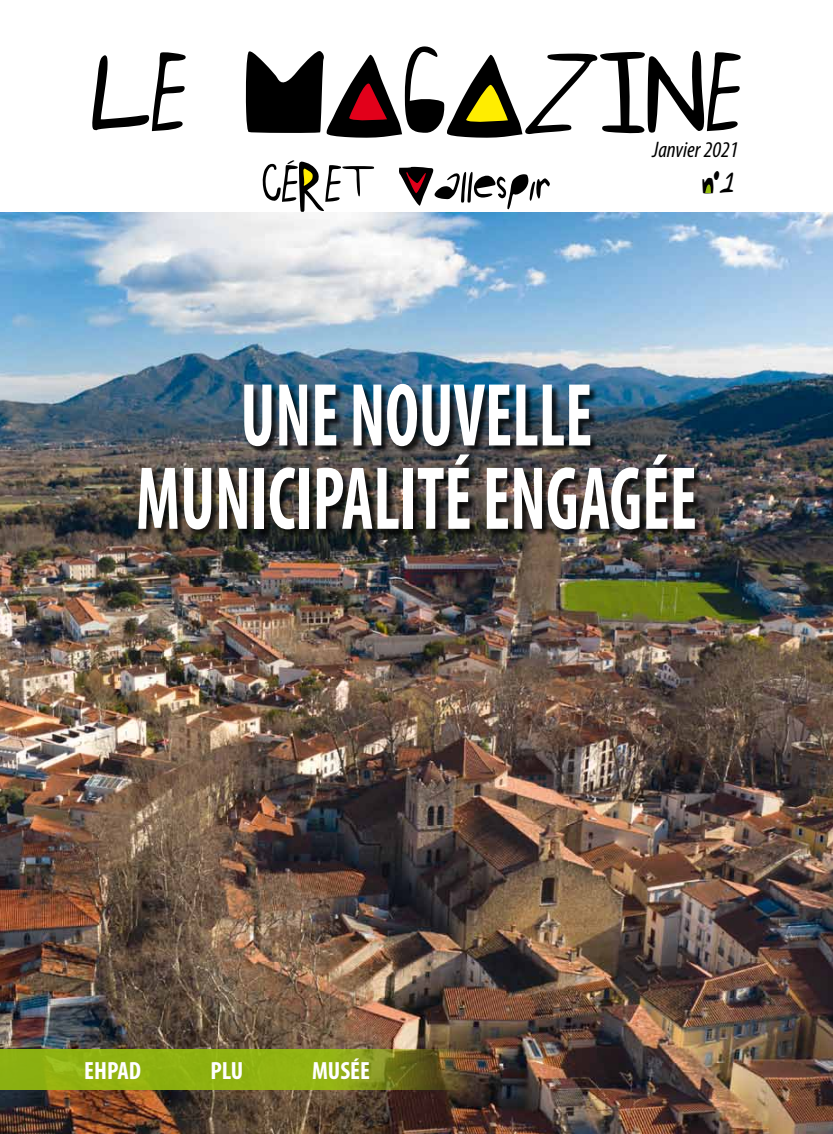
<style>
.page{position:relative;width:833px;height:1134px;background:#fff}
.page>*{position:absolute;margin:0;border:0;box-sizing:border-box;transform-origin:0 0}
.t1{font:136.88px "radiohead";color:#000}
.t2{font:700 condensed 90.25px/83.4px "Myriad Pro";color:#fff;text-align:center;scale:.77 1}
.t3{font:63.75px "radiohead";color:#000}
.t4{font:41px "radiohead";color:#000}
.t5{font:700 condensed 25px "Myriad Pro";color:#fff}
.t6{font:italic condensed 22.5px "Myriad Pro";color:#000}
</style>
<div class="page">
<img style="left:0;top:213px;width:833px;height:921px">
<div style="left:140px;top:385px;width:563px;height:153px;background:#000;opacity:.75"></div>
<svg style="left:705px;top:184px;width:6px;height:9px"></svg>
<svg style="left:349px;top:83px;width:38px;height:38px"></svg>
<svg style="left:466px;top:85px;width:42px;height:37px"></svg>
<img style="left:0;top:1050px;width:817px;height:40px">
<svg style="left:287px;top:160px;width:7px;height:4px"></svg>
<svg style="left:303px;top:168px;width:10px;height:18px"></svg>
<svg style="left:406px;top:172px;width:20px;height:21px"></svg>
<h1 class="t1" style="left:91px;top:30px;width:652px">LE MAGAZINE</h1>
<p class="t3" style="left:262px;top:155px;width:290px">CERET Vallespir</p>
<p class="t6" style="left:652px;top:135px;width:88px">Janvier 2021</p>
<p class="t4" style="left:702px;top:163px;width:33px">n<sup>o</sup>1</p>
<p class="t2" style="left:136px;top:372px;width:730px">UNE NOUVELLE<br>MUNICIPALITÉ ENGAGÉE</p>
<p class="t5" style="left:84px;top:1055px;width:58px">EHPAD</p>
<p class="t5" style="left:210px;top:1055px;width:34px">PLU</p>
<p class="t5" style="left:312px;top:1055px;width:59px">MUSÉE</p>
</div>
